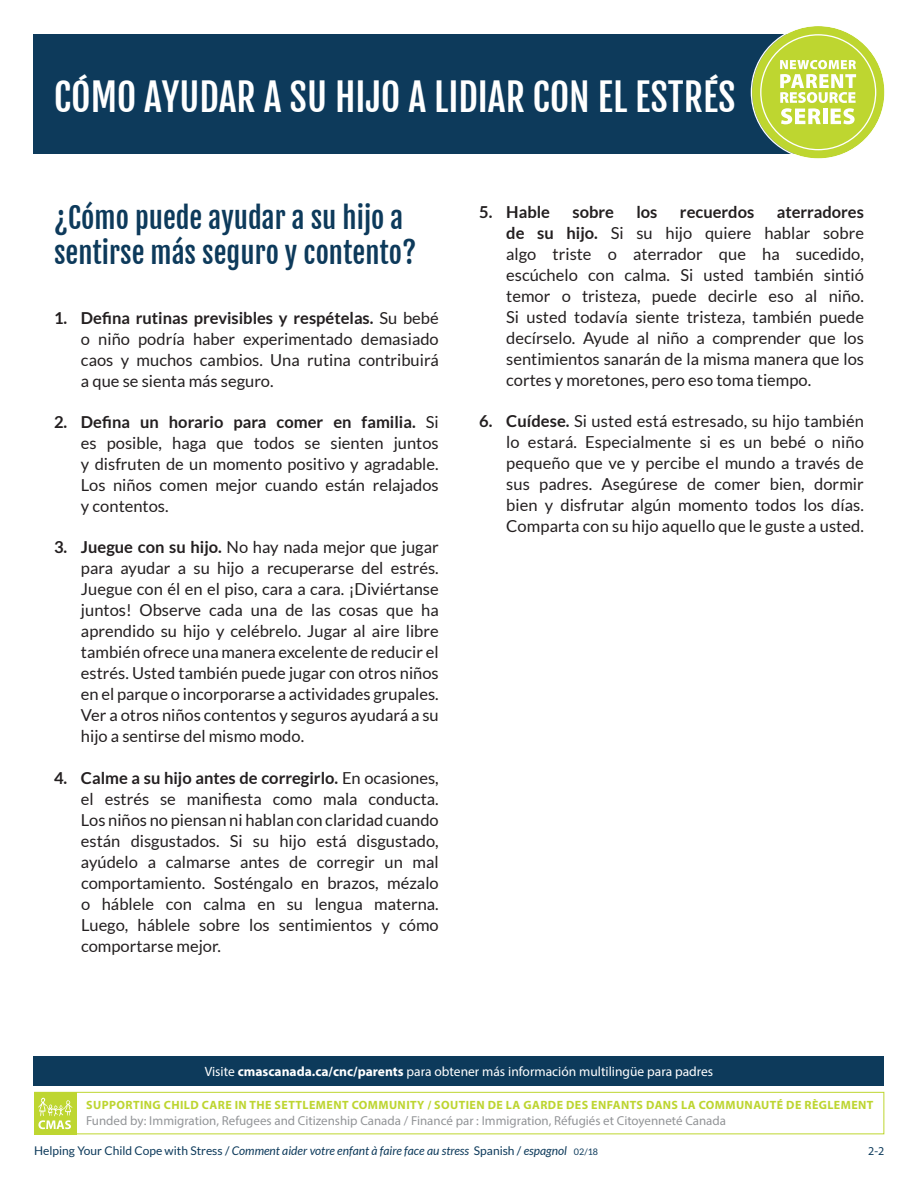
<style>
.page{position:relative;width:918px;height:1188px;background:#fff}
.page>*{position:absolute;margin:0;border:0;box-sizing:border-box;transform-origin:0 0}
.t1{font:37.5px "Fjalla One";color:#fff}
.t2{font:28.5px/34.5px "Fjalla One";color:#0d3a5b}
.t3{font:16.5px/21px "Lato";color:#231f20;text-align:justify}
.t4{font:700 16.5px "Lato";color:#231f20}
.t5{font:13.5px "Myriad Pro";color:#fff}
.t6{font:12.9px "Myriad Pro";color:#939598}
.t7{font:700 12px "Myriad Pro";letter-spacing:.035em;color:#bdd530}
.t8{font:italic 12px "Lato";color:#0d3a5b}
.t9{font:12px "Myriad Pro";color:#0d3a5b}
.s1{font-weight:700}
.s2{font-style:normal}
.s3{font-style:normal;font-size:9px}
</style>
<div class="page">
<div style="left:34px;top:1056px;width:850px;height:30px;background:#0d3a5b"></div>
<div style="left:34px;top:1092px;width:850px;height:42px;border:1px solid #bed630"></div>
<div style="left:34px;top:1092px;width:42px;height:42px;background:#bed631"></div>
<svg style="left:38px;top:1097px;width:35px;height:32px"></svg>
<div style="left:34px;top:34px;width:788px;height:119px;background:#0d3a5b"></div>
<svg style="left:751px;top:26px;width:134px;height:133px"></svg>
<h1 class="t1" style="left:54px;top:75px;width:683px">CÓMO AYUDAR A SU HIJO A LIDIAR CON EL ESTRÉS</h1>
<h2 class="t2" style="left:54px;top:201px;width:364px">¿Cómo puede ayudar a su hijo a sentirse más seguro y contento?</h2>
<p class="t3" style="left:81px;top:307px;width:359px;text-indent:-27px"><span class="s1">1. Defina rutinas previsibles y respételas.</span> Su bebé o niño podría haber experimentado demasiado caos y muchos cambios. Una rutina contribuirá a que se sienta más seguro.</p>
<p class="t3" style="left:81px;top:411px;width:359px;text-indent:-27px"><span class="s1">2. Defina un horario para comer en familia.</span> Si es posible, haga que todos se sienten juntos y disfruten de un momento positivo y agradable.<br>Los niños comen mejor cuando están relajados y contentos.</p>
<p class="t3" style="left:81px;top:537px;width:359px;text-indent:-27px"><span class="s1">3. Juegue con su hijo.</span> No hay nada mejor que jugar para ayudar a su hijo a recuperarse del estrés.<br>Juegue con él en el piso, cara a cara. ¡Diviértanse juntos! Observe cada una de las cosas que ha aprendido su hijo y celébrelo. Jugar al aire libre también ofrece una manera excelente de reducir el estrés. Usted también puede jugar con otros niños en el parque o incorporarse a actividades grupales.<br>Ver a otros niños contentos y seguros ayudará a su hijo a sentirse del mismo modo.</p>
<p class="t3" style="left:81px;top:767px;width:359px;text-indent:-27px"><span class="s1">4. Calme a su hijo antes de corregirlo.</span> En ocasiones, el estrés se manifiesta como mala conducta.<br>Los niños no piensan ni hablan con claridad cuando están disgustados. Si su hijo está disgustado, ayúdelo a calmarse antes de corregir un mal comportamiento. Sosténgalo en brazos, mézalo o háblele con calma en su lengua materna.<br>Luego, háblele sobre los sentimientos y cómo comportarse mejor.</p>
<p class="t4" style="left:479px;top:202px;width:72px">5. Hable</p>
<p class="t4" style="left:572px;top:202px;width:43px">sobre</p>
<p class="t4" style="left:636px;top:202px;width:23px">los</p>
<p class="t4" style="left:680px;top:202px;width:76px">recuerdos</p>
<p class="t3" style="left:506px;top:201px;width:359px;text-indent:271px"><span class="s1">aterradores de su hijo.</span> Si su hijo quiere hablar sobre algo triste o aterrador que ha sucedido, escúchelo con calma. Si usted también sintió temor o tristeza, puede decirle eso al niño.<br>Si usted todavía siente tristeza, también puede decírselo. Ayude al niño a comprender que los sentimientos sanarán de la misma manera que los cortes y moretones, pero eso toma tiempo.</p>
<p class="t3" style="left:506px;top:410px;width:359px;text-indent:-27px"><span class="s1">6. Cuídese.</span> Si usted está estresado, su hijo también lo estará. Especialmente si es un bebé o niño pequeño que ve y percibe el mundo a través de sus padres. Asegúrese de comer bien, dormir bien y disfrutar algún momento todos los días.<br>Comparta con su hijo aquello que le guste a usted.</p>
<p class="t5" style="left:205px;top:1063px;width:510px">Visite <span class="s1">CMASCANADA.CA/CNC/PARENTS</span> para obtener más información multilingüe para padres</p>
<p class="t7" style="left:86px;top:1097px;width:789px">SUPPORTING CHILD CARE IN THE SETTLEMENT COMMUNITY / SOUTIEN DE LA GARDE DES ENFANTS DANS LA COMMUNAUTÉ DE RÈGLEMENT</p>
<p class="t6" style="left:86px;top:1113px;width:642px">Funded by: Immigration, Refugees and Citizenship Canada / Financé par : Immigration, Réfugiés et Citoyenneté Canada</p>
<p class="t8" style="left:34px;top:1144px;width:566px"><span class="s2">Helping Your Child Cope with Stress /</span> Comment aider votre enfant à faire face au stress <span class="s2">Spanish /</span> espagnol <span class="s3">02/18</span></p>
<p class="t9" style="left:868px;top:1144px;width:17px">1-2</p>
<p class="t9" style="left:868px;top:1144px;width:8px">2</p>
</div>
